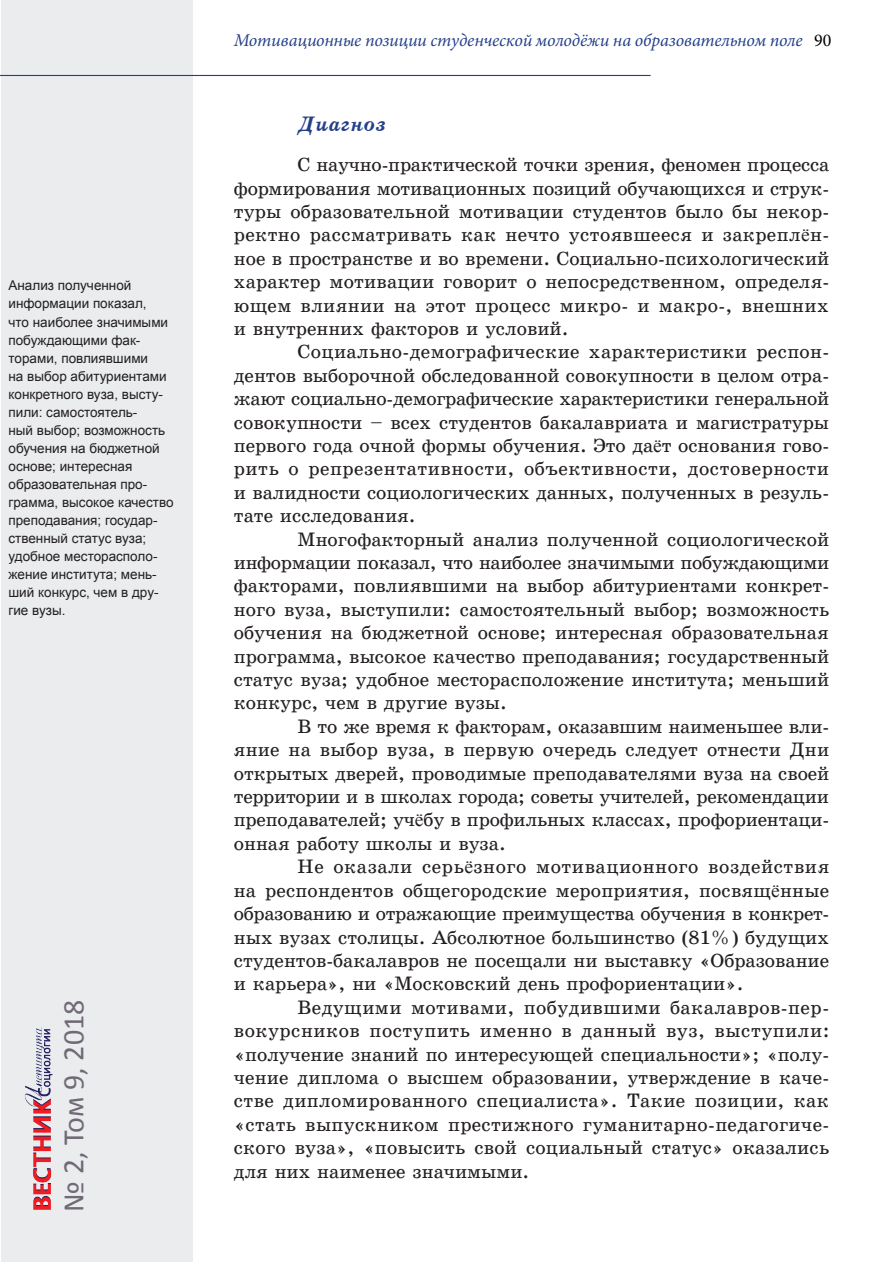
<style>
.page{position:relative;width:893px;height:1263px;background:#fff}
.page>*{position:absolute;margin:0;border:0;box-sizing:border-box;transform-origin:0 0}
.t1{font:30px "Calibri";color:#706a75}
.Подзаголовок_Новая_с{font:italic 21px "School Book C Bold";color:#25408b}
.Текст{font:19.5px/23.4px "School Book C";color:#231f20;text-align:justify}
.t2{font:italic 18px "Minion Pro";letter-spacing:-.01em;color:#25408b}
.Сноска_сбоку{font:13.5px/18px "Arial";color:#231f20}
.s1{font-style:normal;color:#000}
.s2{font-family:"Times New Roman"}
</style>
<div class="page">
<div style="left:1px;top:1px;width:192px;height:1261px;background:#eaecee"></div>
<hr style="left:0;top:75px;width:651px;height:1px;background:#25408b">
<img style="left:25px;top:1027px;width:28px;height:183px">
<p class="Сноска_сбоку" style="left:9px;top:277px;width:167px">Анализ полученной информации показал,<br>что наиболее значимыми побуждающими фак&shy;торами, повлиявшими<br>на выбор абитуриентами конкретного вуза, высту&shy;пили: самостоятель-<br>ный выбор; возможность обучения на бюджетной основе; интересная образовательная про&shy;грамма, высокое качество преподавания; государ&shy;ственный статус вуза; удобное месторасполо&shy;жение института; мень&shy;ший конкурс, чем в дру&shy;гие вузы.</p>
<h1 class="t1" style="left:55px;top:1212px;width:214px;rotate:-90deg">№ 2, Том 9, 2018</h1>
<p class="t2" style="left:234px;top:28px;width:599px">Мотивационные позиции студенческой молодёжи на образовательном поле <span class="s1">90</span></p>
<p class="Подзаголовок_Новая_с" style="left:298px;top:112px;width:89px">Диагноз</p>
<p class="Текст" style="left:234px;top:153px;width:597px;text-indent:64px">С научно-практической точки зрения, феномен процесса формирования мотивационных позиций обучающихся и струк&shy;туры образовательной мотивации студентов было бы некор&shy;ректно рассматривать как нечто устоявшееся и закрепл<span class="s2">ё</span>н&shy;ное в пространстве и во времени. Социально-психологический характер мотивации говорит о непосредственном, определя&shy;ющем влиянии на этот процесс микро- и макро-, внешних и внутренних факторов и условий.</p>
<p class="Текст" style="left:234px;top:340px;width:597px;text-indent:64px">Социально-демографические характеристики респон&shy;дентов выборочной обследованной совокупности в целом отра&shy;жают социально-демографические характеристики генеральной совокупности – всех студентов бакалавриата и магистратуры первого года очной формы обучения. Это да<span class="s2">ё</span>т основания гово&shy;рить о репрезентативности, объективности, достоверности и валидности социологических данных, полученных в резуль&shy;тате исследования.</p>
<p class="Текст" style="left:234px;top:528px;width:597px;text-indent:64px">Многофакторный анализ полученной социологической информации показал, что наиболее значимыми побуждающими факторами, повлиявшими на выбор абитуриентами конкрет&shy;ного вуза, выступили: самостоятельный выбор; возможность обучения на бюджетной основе; интересная образовательная программа, высокое качество преподавания; государственный статус вуза; удобное месторасположение института; меньший конкурс, чем в другие вузы.</p>
<p class="Текст" style="left:234px;top:715px;width:597px;text-indent:64px">В то же время к факторам, оказавшим наименьшее вли&shy;яние на выбор вуза, в первую очередь следует отнести Дни открытых дверей, проводимые преподавателями вуза на своей территории и в школах города; советы учителей, рекомендации преподавателей; уч<span class="s2">ё</span>бу в профильных классах, профориентаци&shy;онная работу школы и вуза.</p>
<p class="Текст" style="left:234px;top:855px;width:597px;text-indent:64px">Не оказали серь<span class="s2">ё</span>зного мотивационного воздействия на респондентов общегородские мероприятия, посвящ<span class="s2">ё</span>нные образованию и отражающие преимущества обучения в конкрет&shy;ных вузах столицы. Абсолютное большинство (81%) будущих студентов-бакалавров не посещали ни выставку «Образование и карьера», ни «Московский день профориентации».</p>
<p class="Текст" style="left:234px;top:996px;width:597px;text-indent:64px">Ведущими мотивами, побудившими бакалавров-пер&shy;вокурсников поступить именно в данный вуз, выступили: «получение знаний по интересующей специальности»; «полу&shy;чение диплома о высшем образовании, утверждение в каче&shy;стве дипломированного специалиста». Такие позиции, как «стать выпускником престижного гуманитарно-педагогиче&shy;ского вуза», «повысить свой социальный статус» оказались для них наименее значимыми.</p>
</div>
